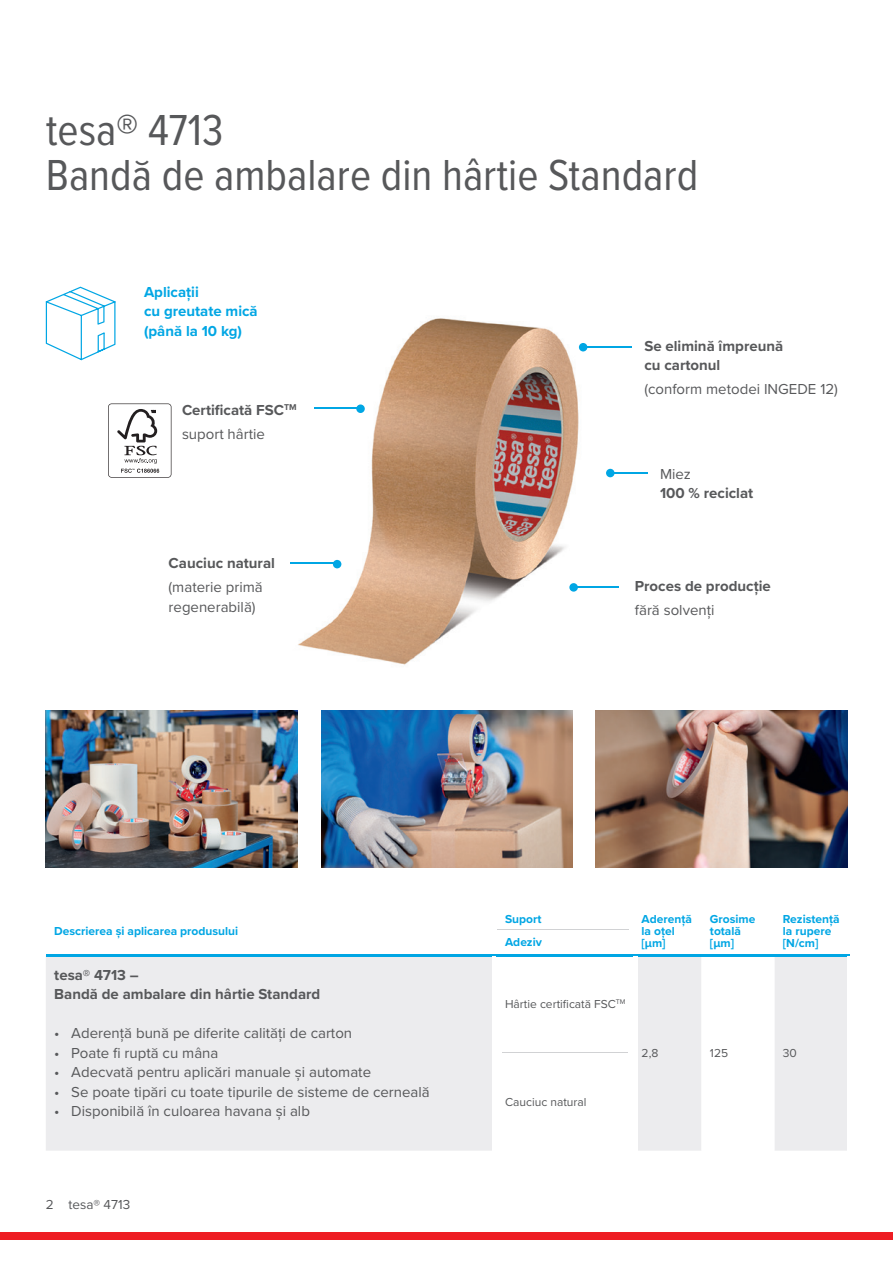
<style>
.page{position:relative;width:893px;height:1263px;background:#fff}
.page>*{position:absolute;margin:0;border:0;box-sizing:border-box;transform-origin:0 0}
.t1{font:45px/45px "Proxima Nova Cond";color:#57585a}
.t2{font:15px/19.5px "Proxima Nova";color:#57585a}
.t3{font:700 15px/19.5px "Proxima Nova";color:#57585a}
.t4{font:700 15px/19.5px "Proxima Nova";color:#00a6e4}
.t5{font:13.5px "Proxima Nova";color:#57585a}
.t6{font:700 12px/12px "Proxima Nova";color:#00a6e4}
.t7{font:12px "Proxima Nova";color:#57585a}
.s1{font-weight:400}
</style>
<div class="page">
<img style="left:290px;top:318px;width:297px;height:347px">
<hr style="left:609px;top:472px;width:39px;height:2px;background:#00a6e4">
<div style="left:606px;top:469px;width:9px;height:8px;background:#00a6e4;border-radius:50%"></div>
<hr style="left:291px;top:563px;width:46px;height:1px;background:#00a6e4">
<hr style="left:314px;top:407px;width:47px;height:2px;background:#00a6e4">
<div style="left:333px;top:560px;width:8px;height:8px;background:#00a6e4;border-radius:50%"></div>
<div style="left:356px;top:404px;width:9px;height:9px;background:#00a6e4;border-radius:50%"></div>
<hr style="left:571px;top:587px;width:47px;height:1px;background:#00a6e4">
<hr style="left:584px;top:346px;width:47px;height:2px;background:#00a6e4">
<div style="left:569px;top:583px;width:9px;height:9px;background:#00a6e4;border-radius:50%"></div>
<div style="left:579px;top:343px;width:8px;height:8px;background:#00a6e4;border-radius:50%"></div>
<svg style="left:108px;top:403px;width:63px;height:75px"></svg>
<img style="left:46px;top:710px;width:252px;height:157px">
<img style="left:595px;top:710px;width:252px;height:157px">
<img style="left:322px;top:710px;width:251px;height:157px">
<svg style="left:46px;top:287px;width:70px;height:73px"></svg>
<div style="left:46px;top:956px;width:801px;height:195px;background:#ececee"></div>
<svg style="left:501px;top:956px;width:273px;height:195px"></svg>
<hr style="left:46px;top:954px;width:451px;height:2px;background:#00a6e4">
<hr style="left:633px;top:954px;width:68px;height:2px;background:#00a6e4">
<hr style="left:701px;top:954px;width:73px;height:2px;background:#00a6e4">
<hr style="left:774px;top:954px;width:76px;height:2px;background:#00a6e4">
<hr style="left:501px;top:1052px;width:128px;height:1px;background:#d1d2d4">
<div style="left:492px;top:956px;width:9px;height:97px;background:#fff"></div>
<div style="left:492px;top:1053px;width:9px;height:98px;background:#fff"></div>
<div style="left:629px;top:956px;width:9px;height:97px;background:#fff"></div>
<div style="left:629px;top:1053px;width:9px;height:98px;background:#fff"></div>
<hr style="left:497px;top:954px;width:136px;height:2px;background:#00a6e4">
<hr style="left:497px;top:929px;width:131px;height:1px;background:#d1d2d4">
<div style="left:0;top:1232px;width:893px;height:8px;background:#ee1d23"></div>
<h1 class="t1" style="left:46px;top:105px;width:654px">tesa® 4713<br>Bandă de ambalare din hârtie Standard</h1>
<p class="t4" style="left:144px;top:282px;width:115px">Aplicații<br>cu greutate mică (până la 10 kg)</p>
<p class="t3" style="left:182px;top:398px;width:116px;line-height:23.7px">Certificată FSC<sup>TM </sup><span class="s1">suport hârtie</span></p>
<p class="t3" style="left:169px;top:553px;width:108px">Cauciuc natural</p>
<p class="t2" style="left:169px;top:577px;width:96px">(materie primă regenerabilă)</p>
<p class="t3" style="left:644px;top:336px;width:140px">Se elimină împreună cu cartonul</p>
<p class="t2" style="left:644px;top:379px;width:195px">(conform metodei INGEDE 12)</p>
<p class="t2" style="left:660px;top:463px;width:33px">Miez</p>
<p class="t3" style="left:660px;top:483px;width:95px">100 % reciclat</p>
<p class="t3" style="left:635px;top:576px;width:137px">Proces de producție</p>
<p class="t2" style="left:635px;top:599px;width:81px">fără solvenți</p>
<p class="t6" style="left:54px;top:924px;width:185px">Descrierea și aplicarea produsului</p>
<p class="t3" style="left:54px;top:965px;width:268px">tesa® 4713 –<br>Bandă de ambalare din hârtie Standard</p>
<p class="t2" style="left:54px;top:1023px;width:299px">• Aderență bună pe diferite calități de carton</p>
<p class="t2" style="left:54px;top:1042px;width:166px">• Poate fi ruptă cu mâna</p>
<p class="t2" style="left:54px;top:1062px;width:318px">• Adecvată pentru aplicări manuale și automate</p>
<p class="t2" style="left:54px;top:1081px;width:377px">• Se poate tipări cu toate tipurile de sisteme de cerneală</p>
<p class="t2" style="left:54px;top:1101px;width:257px">• Disponibilă în culoarea havana și alb</p>
<p class="t5" style="left:46px;top:1195px;width:86px">2 tesa® 4713</p>
<p class="t6" style="left:505px;top:912px;width:38px">Suport</p>
<p class="t6" style="left:642px;top:912px;width:52px">Aderență la oțel [µm]</p>
<p class="t6" style="left:710px;top:912px;width:47px">Grosime totală [µm]</p>
<p class="t6" style="left:783px;top:912px;width:58px">Rezistență la rupere</p>
<p class="t6" style="left:505px;top:936px;width:38px">Adeziv</p>
<p class="t6" style="left:783px;top:936px;width:37px">[N/cm]</p>
<p class="t7" style="left:505px;top:995px;width:122px">Hârtie certificată FSC<sup>TM</sup></p>
<p class="t7" style="left:505px;top:1093px;width:83px">Cauciuc natural</p>
<p class="t7" style="left:642px;top:1044px;width:18px">2,8</p>
<p class="t7" style="left:710px;top:1044px;width:20px">125</p>
<p class="t7" style="left:783px;top:1044px;width:16px">30</p>
</div>
